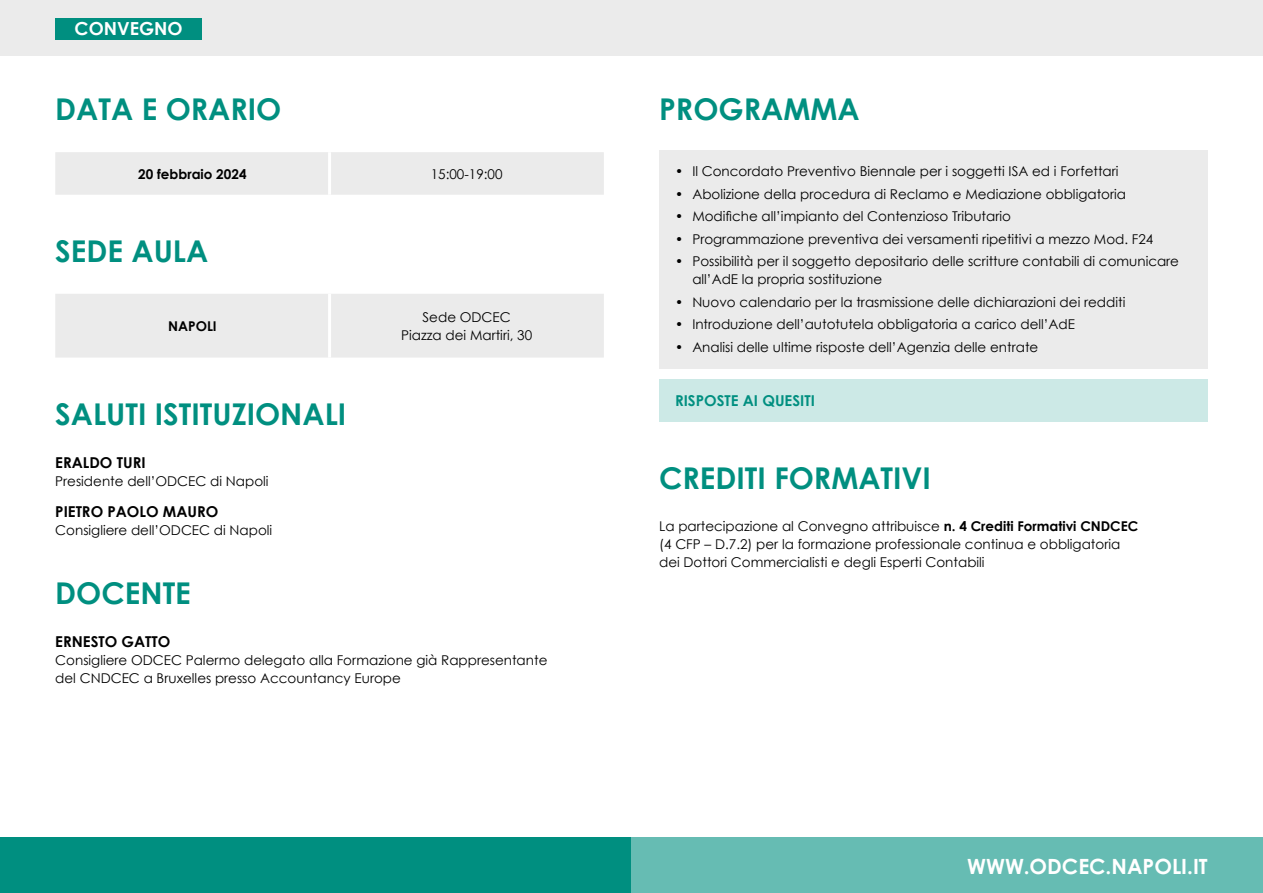
<style>
.page{position:relative;width:1263px;height:893px;background:#fff}
.page>*{position:absolute;margin:0;border:0;box-sizing:border-box;transform-origin:0 0}
.t1{font:700 30px "Century Gothic";color:#008f80}
.t2{font:700 21px "Century Gothic Pro";color:#fff}
.t3{font:700 18px "Century Gothic";color:#fff}
.t4{font:700 15px "Century Gothic";color:#000}
.t5{font:700 15px "Century Gothic";color:#008f80}
.t6{font:13.5px/18px "Century Gothic";color:#000}
.t7{font:700 13.5px "Century Gothic";color:#000}
.s1{font-weight:700}
</style>
<div class="page">
<div style="left:0;top:0;width:1263px;height:55px;background:#ebebeb"></div>
<div style="left:55px;top:18px;width:147px;height:21px;background:#008f80"></div>
<div style="left:0;top:838px;width:631px;height:55px;background:#008f80"></div>
<div style="left:631px;top:838px;width:632px;height:55px;background:#66bcb3"></div>
<div style="left:55px;top:152px;width:549px;height:43px;background:#ebebeb"></div>
<hr style="left:328px;top:152px;width:3px;height:43px;background:#fff">
<div style="left:55px;top:294px;width:549px;height:64px;background:#ebebeb"></div>
<hr style="left:328px;top:294px;width:3px;height:64px;background:#fff">
<div style="left:659px;top:150px;width:549px;height:218px;background:#ebebeb"></div>
<div style="left:659px;top:379px;width:549px;height:42px;background:#cce9e6"></div>
<h3 class="t3" style="left:75px;top:17px;width:109px">CONVEGNO</h3>
<h1 class="t1" style="left:55px;top:91px;width:228px">DATA E ORARIO</h1>
<p class="t7" style="left:138px;top:165px;width:110px">20 febbraio 2024</p>
<p class="t6" style="left:431px;top:164px;width:73px">15:00-19:00</p>
<h1 class="t1" style="left:55px;top:232px;width:155px">SEDE AULA</h1>
<p class="t7" style="left:168px;top:317px;width:50px">NAPOLI</p>
<p class="t6" style="left:401px;top:308px;width:132px;text-align:center">Sede ODCEC<br>Piazza dei Martiri, 30</p>
<h1 class="t1" style="left:55px;top:395px;width:292px">SALUTI ISTITUZIONALI</h1>
<p class="t4" style="left:55px;top:453px;width:92px">ERALDO TURI</p>
<p class="t6" style="left:55px;top:472px;width:215px">Presidente dell’ODCEC di Napoli</p>
<p class="t4" style="left:55px;top:502px;width:165px">PIETRO PAOLO MAURO</p>
<p class="t6" style="left:55px;top:521px;width:218px">Consigliere dell’ODCEC di Napoli</p>
<h1 class="t1" style="left:55px;top:574px;width:137px">DOCENTE</h1>
<p class="t4" style="left:55px;top:632px;width:117px">ERNESTO GATTO</p>
<p class="t6" style="left:55px;top:651px;width:494px">Consigliere ODCEC Palermo delegato alla Formazione già Rappresentante del CNDCEC a Bruxelles presso Accountancy Europe</p>
<h1 class="t1" style="left:659px;top:91px;width:202px">PROGRAMMA</h1>
<p class="t6" style="left:675px;top:162px;width:445px">• Il Concordato Preventivo Biennale per i soggetti ISA ed i Forfettari</p>
<p class="t6" style="left:675px;top:185px;width:452px">• Abolizione della procedura di Reclamo e Mediazione obbligatoria</p>
<p class="t6" style="left:675px;top:207px;width:337px">• Modifiche all’impianto del Contenzioso Tributario</p>
<p class="t6" style="left:675px;top:230px;width:480px">• Programmazione preventiva dei versamenti ripetitivi a mezzo Mod. F24</p>
<p class="t6" style="left:692px;top:252px;width:488px;text-indent:-17px">• Possibilità per il soggetto depositario delle scritture contabili di comunicare all’AdE la propria sostituzione</p>
<p class="t6" style="left:675px;top:293px;width:452px">• Nuovo calendario per la trasmissione delle dichiarazioni dei redditi</p>
<p class="t6" style="left:675px;top:315px;width:401px">• Introduzione dell’autotutela obbligatoria a carico dell’AdE</p>
<p class="t6" style="left:675px;top:338px;width:365px">• Analisi delle ultime risposte dell’Agenzia delle entrate</p>
<p class="t5" style="left:675px;top:391px;width:141px">RISPOSTE AI QUESITI</p>
<h1 class="t1" style="left:659px;top:459px;width:273px">CREDITI FORMATIVI</h1>
<p class="t6" style="left:659px;top:516px;width:481px">La partecipazione al Convegno attribuisce <span class="s1">n. 4 Crediti Formativi CNDCEC </span>(4 CFP – D.7.2) per la formazione professionale continua e obbligatoria dei Dottori Commercialisti e degli Esperti Contabili</p>
<h2 class="t2" style="left:967px;top:853px;width:242px">WWW.ODCEC.NAPOLI.IT</h2>
</div>
